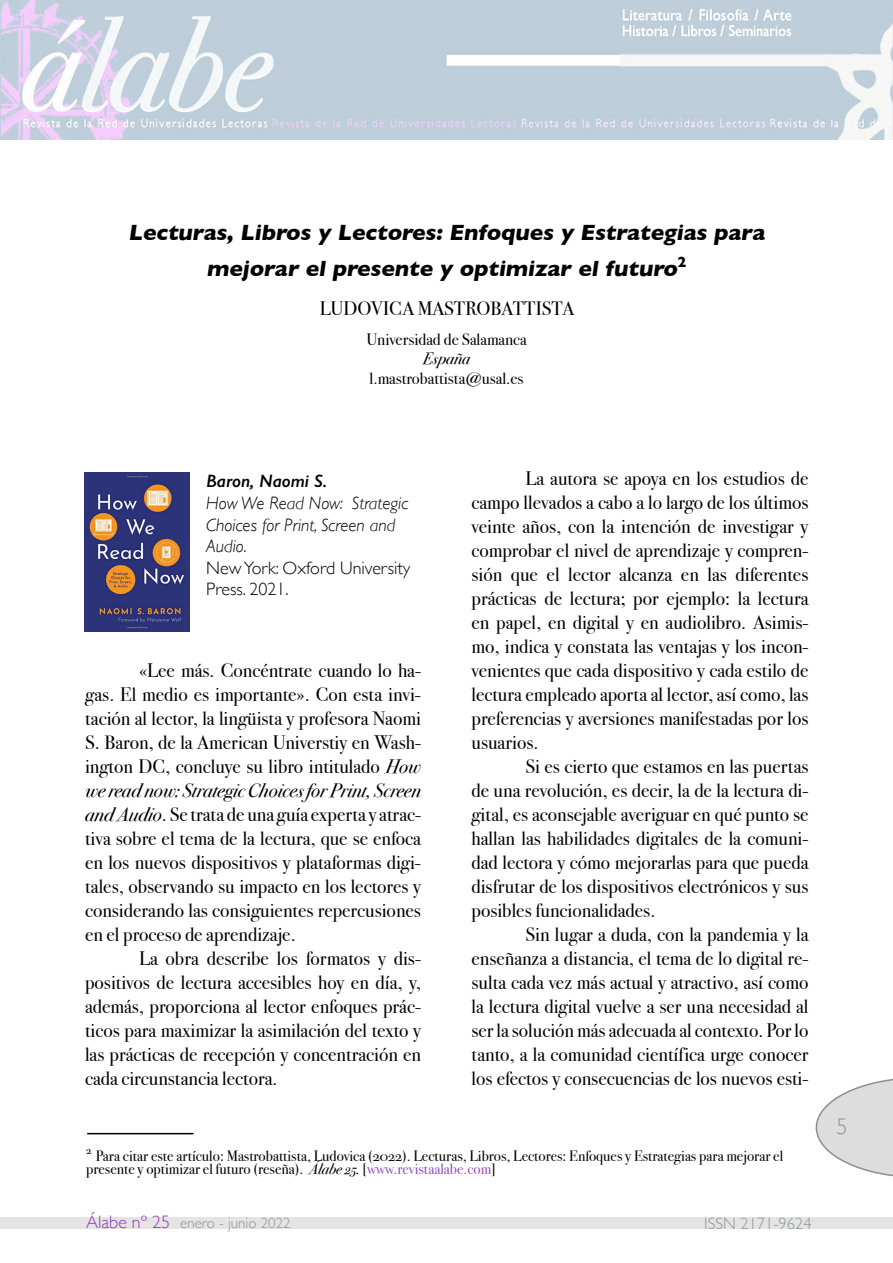
<style>
.page{position:relative;width:893px;height:1263px;background:#fff}
.page>*{position:absolute;margin:0;border:0;box-sizing:border-box;transform-origin:0 0}
.t1{font:700 22.5px/36px "Gill Sans";color:#000;text-align:center}
.t2{font:300 22.5px "Gill Sans";color:#8a949d}
.t3{font:19.5px/24px "Bodoni Svty Two OSITCTT Book";color:#000;text-align:justify}
.t4{font:19.5px "Bodoni Svty Two OSITCTT Book It";color:#000}
.t5{font:italic 300 18px/21.6px "Gill Sans";color:#000}
.t6{font:300 18px/21.6px "Gill Sans";color:#000}
.t7{font:italic 600 18px "Gill Sans";color:#000}
.t8{font:16.5px "Bodoni Svty Two OSITCTT Book";color:#000}
.t9{font:300 16.5px "Gill Sans";color:#8b959c}
.t10{font:16.5px "Bodoni Svty Two OSITCTT Book It";color:#000}
.t11{font:15px/13.5px "Bodoni Svty Two OSITCTT Book";color:#000}
.t12{font:300 15px "Gill Sans";color:#8b959c}
.s1{font-family:"Bodoni Svty Two OSITCTT Book It"}
.s2{color:#944cbc}
.s3{font-size:18px;color:#9038b7}
</style>
<div class="page">
<svg style="left:816px;top:1078px;width:77px;height:99px"></svg>
<img style="left:0;top:0;width:893px;height:139px">
<div style="left:0;top:1218px;width:893px;height:11px;background:#e4e4e4"></div>
<hr style="left:87px;top:1133px;width:106px;height:1px;background:#000">
<img style="left:85px;top:472px;width:105px;height:159px">
<p class="t1" style="left:128px;top:214px;width:643px">Lecturas, Libros y Lectores: Enfoques y Estrategias para mejorar el presente y optimizar el futuro<sup>2</sup></p>
<p class="t3" style="left:320px;top:296px;width:256px">LUDOVICA MASTROBATTISTA</p>
<p class="t8" style="left:367px;top:329px;width:161px">Universidad de Salamanca</p>
<p class="t10" style="left:423px;top:349px;width:49px">España</p>
<p class="t8" style="left:370px;top:369px;width:156px">l.mastrobattista@usal.es</p>
<p class="t7" style="left:206px;top:470px;width:122px">Baron, Naomi S.</p>
<p class="t5" style="left:206px;top:492px;width:204px">How We Read Now: Strategic<br>Choices for Print, Screen and<br>Audio.</p>
<p class="t6" style="left:206px;top:556px;width:206px">New York: Oxford University<br>Press. 2021.</p>
<p class="t3" style="left:85px;top:658px;width:337px;text-indent:54px">«Lee más. Concéntrate cuando lo ha&shy;gas. El medio es importante». Con esta invi&shy;tación al lector, la lingüista y profesora Naomi S. Baron, de la American Universtiy en Wash&shy;ington DC, concluye su libro intitulado <span class="s1">How</span></p>
<p class="t4" style="left:85px;top:778px;width:337px">we read now: Strategic Choices for Print, Screen</p>
<p class="t3" style="left:85px;top:802px;width:337px"><span class="s1">and Audio</span>. Se trata de una guía experta y atrac&shy;tiva sobre el tema de la lectura, que se enfoca en los nuevos dispositivos y plataformas digi&shy;tales, observando su impacto en los lectores y considerando las consiguientes repercusiones en el proceso de aprendizaje.</p>
<p class="t3" style="left:85px;top:946px;width:337px;text-indent:54px">La obra describe los formatos y dis&shy;positivos de lectura accesibles hoy en día, y, además, proporciona al lector enfoques prác&shy;ticos para maximizar la asimilación del texto y las prácticas de recepción y concentración en cada circunstancia lectora.</p>
<p class="t3" style="left:471px;top:467px;width:339px;text-indent:54px">La autora se apoya en los estudios de campo llevados a cabo a lo largo de los últimos veinte años, con la intención de investigar y comprobar el nivel de aprendizaje y compren&shy;sión que el lector alcanza en las diferentes prácticas de lectura; por ejemplo: la lectura en papel, en digital y en audiolibro. Asimis&shy;mo, indica y constata las ventajas y los incon&shy;venientes que cada dispositivo y cada estilo de lectura empleado aporta al lector, así como, las preferencias y aversiones manifestadas por los usuarios.</p>
<p class="t3" style="left:471px;top:755px;width:338px;text-indent:54px">Si es cierto que estamos en las puertas de una revolución, es decir, la de la lectura di&shy;gital, es aconsejable averiguar en qué punto se hallan las habilidades digitales de la comuni&shy;dad lectora y cómo mejorarlas para que pueda disfrutar de los dispositivos electrónicos y sus posibles funcionalidades.</p>
<p class="t3" style="left:471px;top:923px;width:339px;text-indent:54px">Sin lugar a duda, con la pandemia y la enseñanza a distancia, el tema de lo digital re&shy;sulta cada vez más actual y atractivo, así como la lectura digital vuelve a ser una necesidad al ser la solución más adecuada al contexto. Por lo tanto, a la comunidad científica urge conocer los efectos y consecuencias de los nuevos esti-</p>
<p class="t11" style="left:86px;top:1149px;width:699px"><sup>2</sup> Para citar este artículo: Mastrobattista, Ludovica (2022). Lecturas, Libros, Lectores: Enfoques y Estrategias para mejorar el presente y optimizar el futuro (reseña). <span class="s1">Álabe 25.</span> [<span class="s2">www.revistaalabe.com</span>]</p>
<p class="t12" style="left:86px;top:1211px;width:206px"><span class="s3">Álabe nº 25</span> enero - junio 2022</p>
<p class="t9" style="left:704px;top:1211px;width:109px">ISSN 2171-9624</p>
<p class="t2" style="left:837px;top:1109px;width:13px">5</p>
</div>
